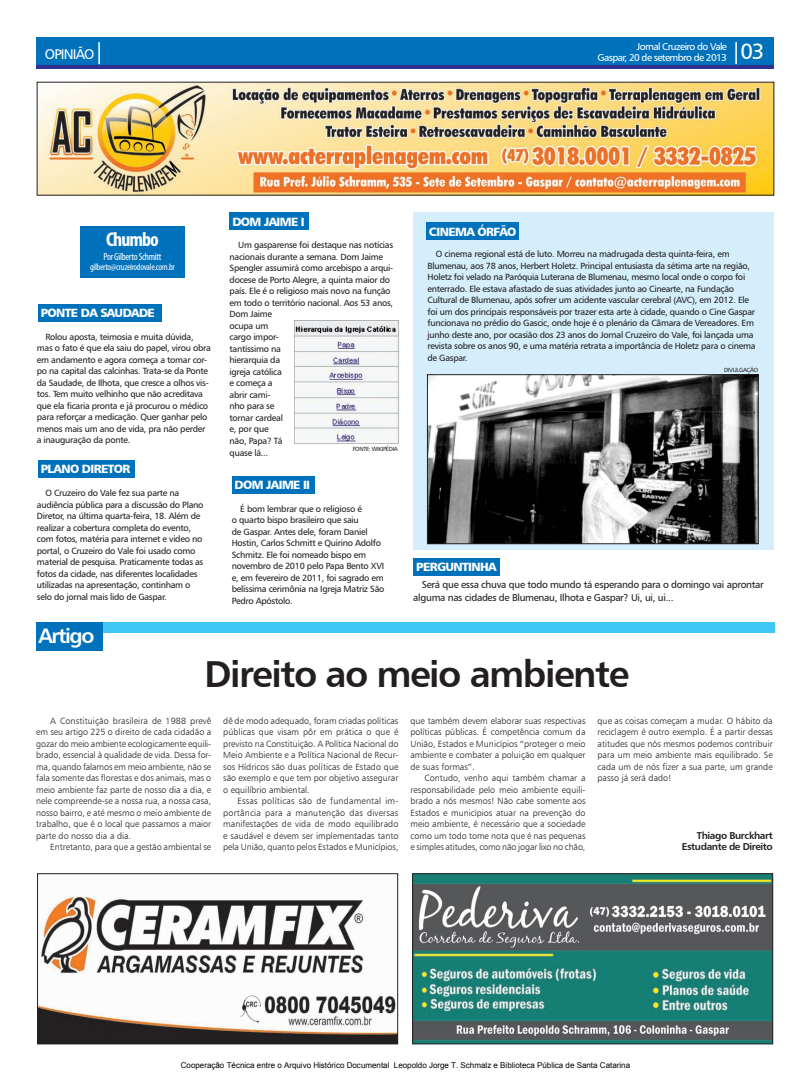
<style>
.page{position:relative;width:811px;height:1081px;background:#fff}
.page>*{position:absolute;margin:0;border:0;box-sizing:border-box;transform-origin:0 0}
.t1{font:37.5px "Humanist 777 BT Bold B";letter-spacing:-.04em;color:#231f20}
.t2{font:22px "Humanist 777 BT Roman B";color:#fff}
.t3{font:21px "Humanist 777 BT Bold B";letter-spacing:-.07em;color:#fff}
.t4{font:700 condensed 20px "Myriad Pro";letter-spacing:-.05em;color:#fff}
.t5{font:14px "Humanist 777 BT Roman B";letter-spacing:-.06em;color:#fff}
.t6{font:12px "Humanist 777 BT Black B";letter-spacing:-.05em;color:#fff}
.t7{font:condensed 10.3px "Myriad Pro";letter-spacing:-.03em;color:#fff}
.t8{font:10px/13px "Humanist 777 BT Roman B";letter-spacing:-.03em;color:#231f20}
.t9{font:10px/11px "Humanist 777 BT Roman B";letter-spacing:-.06em;color:#fff;text-align:right}
.t10{font:10px/11.5px "Humanist 777 BT Bold B";letter-spacing:-.04em;color:#231f20;text-align:right}
.t11{font:condensed 9.5px "Myriad Pro";letter-spacing:-.03em;color:#fff}
.t12{font:9px/11.5px "Humanist 777 BT Roman B";letter-spacing:-.03em;color:#231f20}
.t13{font:9px/11.5px "Humanist 777 BT Light B";color:#231f20;text-align:justify}
.t14{font:8px "Arial";color:#000}
.t15{font:6px "Humanist 777 BT Roman B";letter-spacing:-.05em;color:#231f20}
.s1{font-size:22px}
</style>
<div class="page">
<div style="left:413px;top:212px;width:360px;height:338px;background:#d4effb"></div>
<div style="left:37px;top:37px;width:737px;height:28px;background:#0072bc"></div>
<hr style="left:37px;top:65px;width:737px;height:3px;background:#2e3092">
<div style="left:80px;top:226px;width:105px;height:51px;background:#0072bc"></div>
<div style="left:38px;top:304px;width:123px;height:17px;background:#0072bc"></div>
<div style="left:38px;top:460px;width:96px;height:17px;background:#0072bc"></div>
<div style="left:230px;top:212px;width:79px;height:18px;background:#0072bc"></div>
<div style="left:232px;top:475px;width:82px;height:18px;background:#0072bc"></div>
<div style="left:413px;top:557px;width:87px;height:18px;background:#0072bc"></div>
<div style="left:426px;top:222px;width:93px;height:18px;background:#0072bc"></div>
<img style="left:429px;top:376px;width:327px;height:165px">
<div style="left:427px;top:374px;width:331px;height:169px;border:1px solid #231f20"></div>
<div style="left:36px;top:622px;width:739px;height:10px;background:#40c7f4"></div>
<div style="left:36px;top:622px;width:67px;height:28px;background:#0072bc"></div>
<img style="left:39px;top:84px;width:733px;height:109px">
<img style="left:414px;top:875px;width:357px;height:166px">
<div style="left:412px;top:873px;width:361px;height:170px;border:1px solid #231f20"></div>
<img style="left:39px;top:896px;width:357px;height:145px">
<div style="left:37px;top:873px;width:361px;height:170px;border:1px solid #231f20"></div>
<img style="left:294px;top:320px;width:106px;height:124px">
<h3 class="t5" style="left:45px;top:45px;width:61px">OPINIÃO<span class="s1">|</span></h3>
<h2 class="t2" style="left:731px;top:37px;width:35px">|03</h2>
<p class="t9" style="left:597px;top:40px;width:131px">Jornal Cruzeiro do Vale<br>Gaspar, 20 de setembro de 2013</p>
<h3 class="t4" style="left:106px;top:227px;width:54px">Chumbo</h3>
<p class="t7" style="left:104px;top:250px;width:59px">Por Gilberto Schmitt</p>
<p class="t11" style="left:90px;top:260px;width:86px">gilberto@cruzeirodovale.com.br</p>
<h3 class="t6" style="left:41px;top:305px;width:116px">PONTE DA SAUDADE</h3>
<p class="t12" style="left:37px;top:331px;width:176px;text-indent:9px">Rolou aposta, teimosia e muita dúvida, mas o fato é que ela saiu do papel, virou obra em andamento e agora começa a tomar cor&shy;po na capital das calcinhas. Trata-se da Ponte da Saudade, de Ilhota, que cresce a olhos vis&shy;tos. Tem muito velhinho que não acreditava que ela ficaria pronta e já procurou o médico para reforçar a medicação. Quer ganhar pelo menos mais um ano de vida, pra não perder a inauguração da ponte.</p>
<h3 class="t6" style="left:41px;top:461px;width:91px">PLANO DIRETOR</h3>
<p class="t12" style="left:37px;top:486px;width:168px;text-indent:9px">O Cruzeiro do Vale fez sua parte na audiência pública para a discussão do Plano Diretor, na última quarta-feira, 18. Além de realizar a cobertura completa do evento, com fotos, matéria para internet e video no portal, o Cruzeiro do Vale foi usado como material de pesquisa. Praticamente todas as fotos da cidade, nas diferentes localidades utilizadas na apresentação, continham o selo do jornal mais lido de Gaspar.</p>
<h3 class="t3" style="left:39px;top:621px;width:57px">Artigo</h3>
<h3 class="t6" style="left:232px;top:214px;width:74px">DOM JAIME I</h3>
<p class="t12" style="left:229px;top:239px;width:165px;text-indent:9px">Um gasparense foi destaque nas notícias nacionais durante a semana. Dom Jaime<br>Spengler assumirá como arcebispo a arqui&shy;docese de Porto Alegre, a quinta maior do país. Ele é o religioso mais novo na função em todo o território nacional. Aos 53 anos,<br>Dom Jaime<br>ocupa um<br>cargo impor-<br>tantíssimo na<br>hierarquia da<br>igreja católica<br>e começa a<br>abrir cami-<br>nho para se<br>tornar cardeal<br>e, por que<br>não, Papa? Tá<br>quase lá...</p>
<p class="t15" style="left:353px;top:445px;width:7px">fonte</p>
<p class="t15" style="left:369px;top:445px;width:17px">: wi kipédia</p>
<h3 class="t6" style="left:235px;top:477px;width:77px">DOM JAIME II</h3>
<p class="t12" style="left:232px;top:502px;width:154px;text-indent:9px">É bom lembrar que o religioso é<br>o quarto bispo brasileiro que saiu<br>de Gaspar. Antes dele, foram Daniel Hostin, Carlos Schmitt e Quirino Adolfo Schmitz. Ele foi nomeado bispo em novembro de 2010 pelo Papa Bento XVI e, em fevereiro de 2011, foi sagrado em belíssima cerimônia na Igreja Matriz São Pedro Apóstolo.</p>
<h3 class="t6" style="left:429px;top:224px;width:89px">CINEMA ÓRFÃO</h3>
<p class="t12" style="left:427px;top:248px;width:330px;text-indent:9px">O cinema regional está de luto. Morreu na madrugada desta quinta-feira, em Blumenau, aos 78 anos, Herbert Holetz. Principal entusiasta da sétima arte na região, Holetz foi velado na Paróquia Luterana de Blumenau, mesmo local onde o corpo foi enterrado. Ele estava afastado de suas atividades junto ao Cinearte, na Fundação Cultural de Blumenau, após sofrer um acidente vascular cerebral (AVC), em 2012. Ele foi um dos principais responsáveis por trazer esta arte à cidade, quando o Cine Gaspar funcionava no prédio do Gascic, onde hoje é o plenário da Câmara de Vereadores. Em junho deste ano, por ocasião dos 23 anos do Jornal Cruzeiro do Vale, foi lançada uma revista sobre os anos 90, e uma matéria retrata a importância de Holetz para o cinema de Gaspar.</p>
<h3 class="t6" style="left:416px;top:559px;width:82px">PERGUNTINHA</h3>
<p class="t15" style="left:724px;top:366px;width:4px">divu</p>
<p class="t15" style="left:736px;top:366px;width:19px">lgação</p>
<p class="t8" style="left:413px;top:578px;width:352px;text-indent:8px">Será que essa chuva que todo mundo tá esperando para o domingo vai aprontar alguma nas cidades de Blumenau, Ilhota e Gaspar? Ui, ui, ui...</p>
<h1 class="t1" style="left:204px;top:650px;width:426px">Direito ao meio ambiente</h1>
<p class="t13" style="left:36px;top:714px;width:177px;text-indent:14px">A Constituição brasileira de 1988 prevê em seu artigo 225 o direito de cada cidadão a gozar do meio ambiente ecologicamente equili&shy;brado, essencial à qualidade de vida. Dessa for&shy;ma, quando falamos em meio ambiente, não se fala somente das florestas e dos animais, mas o meio ambiente faz parte de nosso dia a dia, e nele compreende-se a nossa rua, a nossa casa, nosso bairro, e até mesmo o meio ambiente de trabalho, que é o local que passamos a maior parte do nosso dia a dia.</p>
<p class="t13" style="left:50px;top:840px;width:162px">Entretanto, para que a gestão ambiental se</p>
<p class="t13" style="left:223px;top:714px;width:177px">dê de modo adequado, foram criadas políticas públicas que visam pôr em prática o que é previsto na Constituição. A Política Nacional do Meio Ambiente e a Política Nacional de Recur&shy;sos Hídricos são duas políticas de Estado que são exemplo e que tem por objetivo assegurar o equilíbrio ambiental.</p>
<p class="t13" style="left:223px;top:794px;width:177px;text-indent:14px">Essas políticas são de fundamental im&shy;portância para a manutenção das diversas manifestações de vida de modo equilibrado e saudável e devem ser implementadas tanto pela União, quanto pelos Estados e Municípios,</p>
<p class="t13" style="left:410px;top:714px;width:177px">que também devem elaborar suas respectivas políticas públicas. É competência comum da União, Estados e Municípios “proteger o meio ambiente e combater a poluição em qualquer de suas formas”.</p>
<p class="t13" style="left:410px;top:771px;width:177px;text-indent:14px">Contudo, venho aqui também chamar a responsabilidade pelo meio ambiente equili&shy;brado a nós mesmos! Não cabe somente aos Estados e municípios atuar na prevenção do meio ambiente, é necessário que a sociedade como um todo tome nota que é nas pequenas e simples atitudes, como não jogar lixo no chão,</p>
<p class="t13" style="left:597px;top:714px;width:177px">que as coisas começam a mudar. O hábito da reciclagem é outro exemplo. É a partir dessas atitudes que nós mesmos podemos contribuir para um meio ambiente mais equilibrado. Se cada um de nós fizer a sua parte, um grande passo já será dado!</p>
<p class="t10" style="left:682px;top:828px;width:92px">Thiago Burckhart<br>Estudante de Direito</p>
<p class="t14" style="left:181px;top:1059px;width:451px">Cooperação Técnica entre o Arquivo Histórico Documental Leopoldo Jorge T. Schmalz e Biblioteca Pública de Santa Catarina</p>
</div>
